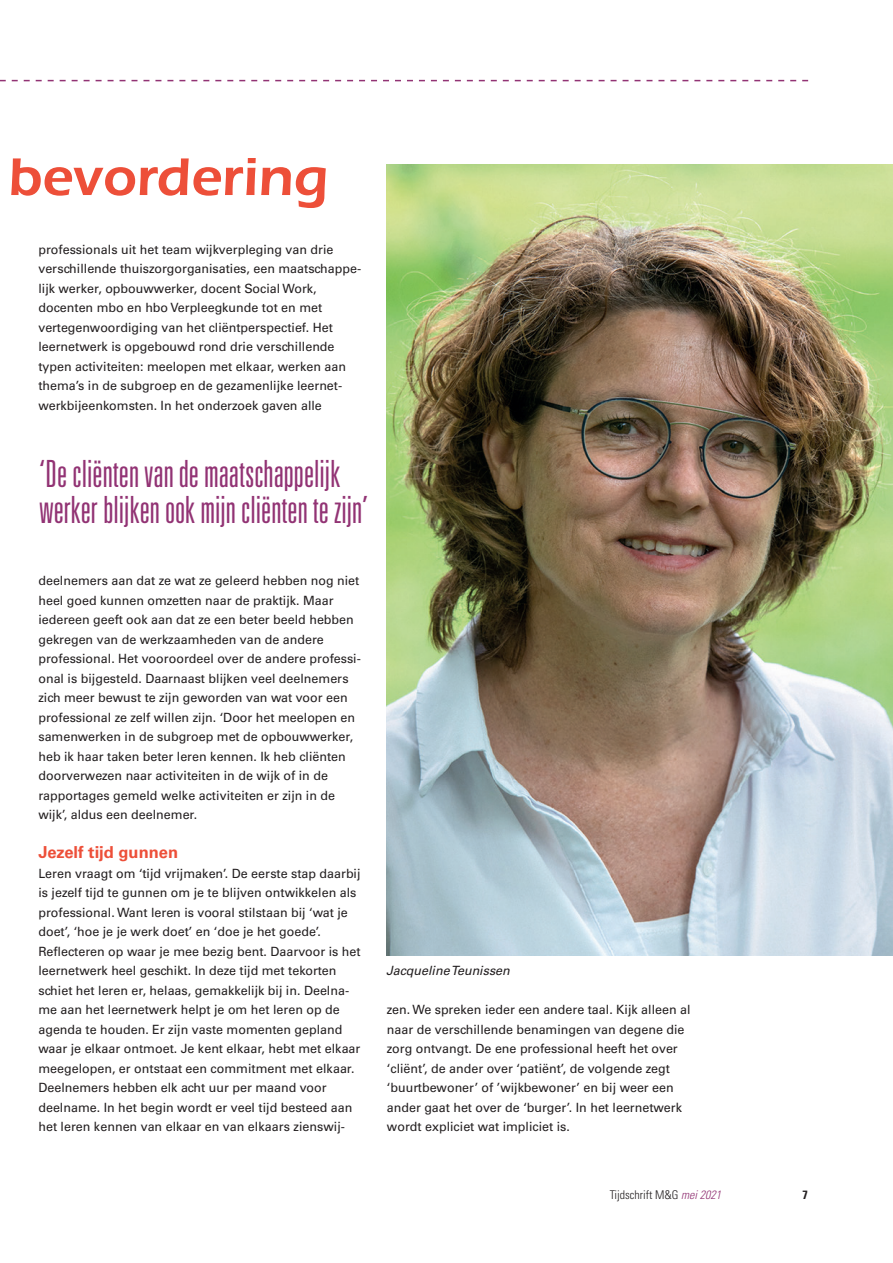
<style>
.page{position:relative;width:893px;height:1263px;background:#fff}
.page>*{position:absolute;margin:0;border:0;box-sizing:border-box;transform-origin:0 0}
.t1{font:600 54.75px "ITC Eras Std";color:#ed4f39}
.Art__streamer{font:300 ultra-condensed 37.5px/36px "Univers LT Std";color:#923374}
.Art__tussenkop{font:700 16.5px "Univers LT Std";color:#ed4f39}
.Art__plat{font:12.75px/19.5px "Univers LT Std";color:#231f20}
.Art__plat-2{font:italic 12.75px "Univers LT Std";color:#231f20}
.t2{font:300 condensed 12px "Univers LT Std";color:#231f20}
.t3{font:700 condensed 12px "Univers LT Std";color:#231f20}
.s1{font-style:italic;color:#923374}
</style>
<div class="page">
<img style="left:387px;top:164px;width:506px;height:792px">
<svg style="left:0;top:80px;width:808px;height:1px"></svg>
<h1 class="t1" style="left:8px;top:145px;width:322px">bevordering</h1>
<p class="Art__plat" style="left:38px;top:239px;width:324px">professionals uit het team wijkverpleging van drie verschillende thuiszorgorganisaties, een maatschappe&shy;lijk werker, opbouwwerker, docent Social Work, docenten mbo en hbo Verpleegkunde tot en met vertegenwoordiging van het cliëntperspectief. Het leernetwerk is opgebouwd rond drie verschillende typen activiteiten: meelopen met elkaar, werken aan thema’s in de subgroep en de gezamenlijke leernet&shy;werkbijeenkomsten. In het onderzoek gaven alle</p>
<p class="Art__streamer" style="left:39px;top:455px;width:331px">‘De cliënten van de maatschappelijk werker blijken ook mijn cliënten te zijn’</p>
<p class="Art__plat" style="left:38px;top:571px;width:324px">deelnemers aan dat ze wat ze geleerd hebben nog niet heel goed kunnen omzetten naar de praktijk. Maar iedereen geeft ook aan dat ze een beter beeld hebben gekregen van de werkzaamheden van de andere professional. Het vooroordeel over de andere professi&shy;onal is bijgesteld. Daarnaast blijken veel deelnemers zich meer bewust te zijn geworden van wat voor een professional ze zelf willen zijn. ‘Door het meelopen en samenwerken in de subgroep met de opbouwwerker, heb ik haar taken beter leren kennen. Ik heb cliënten doorverwezen naar activiteiten in de wijk of in de rapportages gemeld welke activiteiten er zijn in de wijk’, aldus een deelnemer.</p>
<p class="Art__tussenkop" style="left:38px;top:843px;width:141px">Jezelf tijd gunnen</p>
<p class="Art__plat" style="left:38px;top:863px;width:324px">Leren vraagt om ‘tijd vrijmaken’. De eerste stap daarbij is jezelf tijd te gunnen om je te blijven ontwikkelen als professional. Want leren is vooral stilstaan bij ‘wat je doet’, ‘hoe je je werk doet’ en ‘doe je het goede’.<br>Reflecteren op waar je mee bezig bent. Daarvoor is het leernetwerk heel geschikt. In deze tijd met tekorten schiet het leren er, helaas, gemakkelijk bij in. Deelna&shy;me aan het leernetwerk helpt je om het leren op de agenda te houden. Er zijn vaste momenten gepland waar je elkaar ontmoet. Je kent elkaar, hebt met elkaar meegelopen, er ontstaat een commitment met elkaar.<br>Deelnemers hebben elk acht uur per maand voor deelname. In het begin wordt er veel tijd besteed aan het leren kennen van elkaar en van elkaars zienswij-</p>
<p class="Art__plat-2" style="left:386px;top:963px;width:125px">Jacqueline Teunissen</p>
<p class="Art__plat" style="left:387px;top:1000px;width:305px">zen. We spreken ieder een andere taal. Kijk alleen al naar de verschillende benamingen van degene die zorg ontvangt. De ene professional heeft het over ‘cliënt’, de ander over ‘patiënt’, de volgende zegt ‘buurtbewoner’ of ’wijkbewoner’ en bij weer een ander gaat het over de ‘burger’. In het leernetwerk wordt expliciet wat impliciet is.</p>
<p class="t2" style="left:610px;top:1188px;width:113px">Tijdschrift M&amp;G <span class="s1">mei 2021</span></p>
<p class="t3" style="left:802px;top:1188px;width:7px">7</p>
</div>
